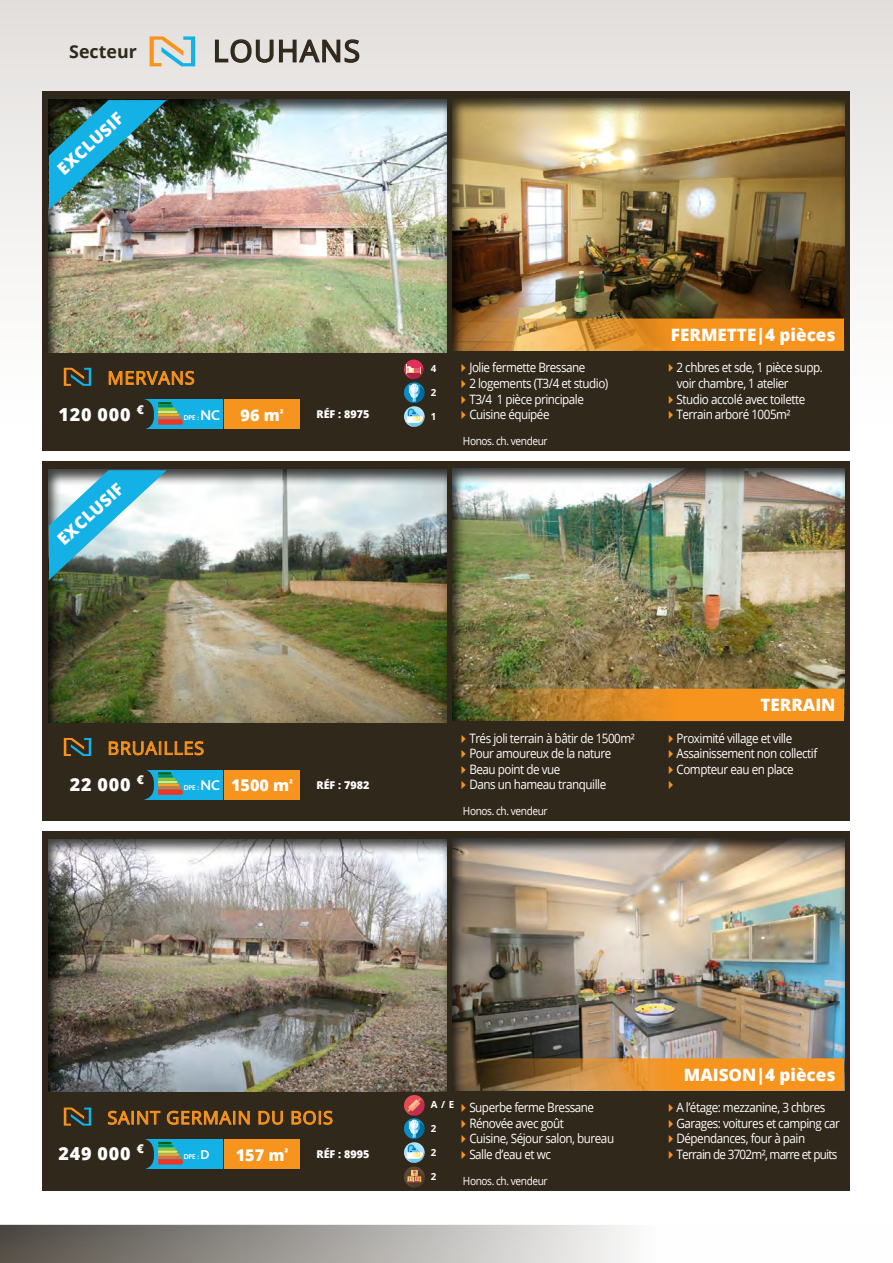
<style>
.page{position:relative;width:893px;height:1263px;background:#fff}
.page>*{position:absolute;margin:0;border:0;box-sizing:border-box;transform-origin:0 0}
.t1{font:29.85px "Open Sans";letter-spacing:.04em;color:#31281c}
.t2{font:18px "Open Sans";letter-spacing:.04em;color:#f7941e}
.t3{font:800 18px "Open Sans";letter-spacing:.04em;color:#fff}
.t4{font:700 17.85px "Open Sans";color:#31281c}
.t5{font:800 17.1px "Open Sans";color:#fff}
.t6{font:800 16.95px "Open Sans";color:#fff}
.t7{font:800 16.2px "Open Sans";color:#fff}
.t8{font:12.9px/15.6px "Open Sans";letter-spacing:-.04em;color:#fff;scale:.9 1}
.t9{font:800 12.15px "Open Sans";color:#fff}
.t10{font:11.25px "Open Sans";letter-spacing:-.04em;color:#fff;scale:.9 1}
.t11{font:800 10.8px "Open Sans";color:#fff}
.t12{font:700 9.75px "Open Sans";color:#fff}
.t13{font:700 7.35px "Bliss";color:#fff}
.s1{font-size:14.7px}
.s2{font-family:"Bliss";font-weight:700;font-size:7.35px}
.s3{font-family:"Bliss";font-weight:700;font-size:14.7px}
.s4{font-size:13.5px}
</style>
<div class="page">
<div style="left:0;top:0;width:893px;height:691px;background:linear-gradient(to bottom,#e6e3e0,#fff)"></div>
<div style="left:0;top:1223px;width:893px;height:40px;background:#000;opacity:.65"></div>
<div style="left:43px;top:92px;width:807px;height:359px;background:#31281c"></div>
<div style="left:48px;top:99px;width:399px;height:254px;background:#000;opacity:.75"></div>
<div style="left:452px;top:98px;width:393px;height:253px;background:#000;opacity:.75"></div>
<svg style="left:439px;top:319px;width:405px;height:32px"></svg>
<div style="left:224px;top:399px;width:76px;height:30px;background:#f7941e"></div>
<div style="left:142px;top:399px;width:80px;height:30px;background:#14b1e7"></div>
<svg style="left:142px;top:399px;width:41px;height:30px"></svg>
<svg style="left:404px;top:360px;width:21px;height:67px"></svg>
<svg style="left:64px;top:368px;width:27px;height:18px"></svg>
<svg style="left:108px;top:370px;width:87px;height:15px"></svg>
<img style="left:49px;top:100px;width:118px;height:110px">
<div style="left:43px;top:462px;width:807px;height:359px;background:#31281c"></div>
<div style="left:48px;top:469px;width:399px;height:254px;background:#000;opacity:.75"></div>
<div style="left:452px;top:468px;width:393px;height:254px;background:#000;opacity:.75"></div>
<svg style="left:439px;top:689px;width:405px;height:32px"></svg>
<div style="left:224px;top:770px;width:76px;height:29px;background:#f7941e"></div>
<div style="left:142px;top:770px;width:80px;height:29px;background:#14b1e7"></div>
<svg style="left:142px;top:770px;width:41px;height:30px"></svg>
<svg style="left:64px;top:738px;width:27px;height:18px"></svg>
<svg style="left:108px;top:741px;width:96px;height:15px"></svg>
<svg style="left:49px;top:470px;width:118px;height:110px"></svg>
<div style="left:43px;top:831px;width:807px;height:360px;background:#31281c"></div>
<div style="left:48px;top:839px;width:399px;height:253px;background:#000;opacity:.75"></div>
<div style="left:452px;top:838px;width:393px;height:253px;background:#000;opacity:.75"></div>
<svg style="left:439px;top:1058px;width:405px;height:33px"></svg>
<div style="left:224px;top:1139px;width:76px;height:30px;background:#f7941e"></div>
<div style="left:142px;top:1139px;width:80px;height:30px;background:#14b1e7"></div>
<svg style="left:142px;top:1139px;width:41px;height:30px"></svg>
<svg style="left:404px;top:1095px;width:21px;height:68px"></svg>
<svg style="left:404px;top:1166px;width:21px;height:21px"></svg>
<svg style="left:408px;top:1170px;width:17px;height:17px"></svg>
<svg style="left:64px;top:1107px;width:27px;height:18px"></svg>
<svg style="left:107px;top:1110px;width:143px;height:15px"></svg>
<svg style="left:258px;top:1110px;width:25px;height:15px"></svg>
<svg style="left:291px;top:1110px;width:42px;height:15px"></svg>
<svg style="left:214px;top:37px;width:146px;height:27px"></svg>
<svg style="left:150px;top:36px;width:45px;height:30px"></svg>
<h3 class="t4" style="left:69px;top:38px;width:69px">Secteur</h3>
<h1 class="t1" style="left:213px;top:30px;width:149px">LOUHANS</h1>
<h3 class="t6" style="left:51px;top:162px;width:84px;rotate:-43deg">EXCLUSIF</h3>
<h2 class="t2" style="left:107px;top:365px;width:89px">MERVANS</h2>
<p class="t9" style="left:137px;top:400px;width:9px">€</p>
<h2 class="t3" style="left:59px;top:400px;width:74px">120 000</h2>
<p class="t13" style="left:184px;top:414px;width:38px">DPE : <span class="s1">NC</span></p>
<p class="t7" style="left:241px;top:403px;width:45px">96 m<sup>²</sup></p>
<p class="t11" style="left:316px;top:406px;width:54px">RÉF : 8975</p>
<h3 class="t6" style="left:51px;top:532px;width:84px;rotate:-43deg">EXCLUSIF</h3>
<h2 class="t2" style="left:107px;top:736px;width:98px">BRUAILLES</h2>
<p class="t9" style="left:137px;top:770px;width:9px">€</p>
<h2 class="t3" style="left:70px;top:770px;width:62px">22 000</h2>
<p class="t7" style="left:184px;top:773px;width:111px"><span class="s2">DPE :</span> <span class="s3">NC</span> 1500 m<sup>²</sup></p>
<p class="t11" style="left:316px;top:776px;width:54px">RÉF : 7982</p>
<p class="t12" style="left:431px;top:362px;width:7px">4</p>
<p class="t12" style="left:431px;top:386px;width:7px">2</p>
<p class="t12" style="left:431px;top:410px;width:7px">1</p>
<h3 class="t5" style="left:671px;top:322px;width:166px">FERMETTE|4 pièces</h3>
<p class="t8" style="left:469px;top:360px;width:156px">Jolie fermette Bressane<br>2 logements (T3/4 et studio)<br>T3/4 1 pièce principale<br>Cuisine équipée</p>
<p class="t8" style="left:676px;top:360px;width:164px">2 chbres et sde, 1 pièce supp. voir chambre, 1 atelier<br>Studio accolé avec toilette<br>Terrain arboré 1005m²</p>
<p class="t10" style="left:463px;top:433px;width:96px">Honos. ch. vendeur</p>
<h3 class="t5" style="left:760px;top:692px;width:77px">TERRAIN</h3>
<p class="t8" style="left:469px;top:730px;width:185px">Trés joli terrain à bâtir de 1500m²<br>Pour amoureux de la nature<br>Beau point de vue<br>Dans un hameau tranquille</p>
<p class="t8" style="left:676px;top:730px;width:158px">Proximité village et ville<br>Assainissement non collectif<br>Compteur eau en place</p>
<p class="t10" style="left:463px;top:803px;width:96px">Honos. ch. vendeur</p>
<h2 class="t2" style="left:107px;top:1105px;width:227px">SAINT GERMAIN DU BOIS</h2>
<p class="t9" style="left:137px;top:1140px;width:9px">€</p>
<h2 class="t3" style="left:59px;top:1140px;width:74px">249 000</h2>
<p class="t13" style="left:184px;top:1153px;width:27px">DPE : <span class="s4">D</span></p>
<p class="t7" style="left:236px;top:1142px;width:54px">157 m<sup>²</sup></p>
<p class="t11" style="left:316px;top:1146px;width:54px">RÉF : 8995</p>
<p class="t12" style="left:431px;top:1097px;width:25px">A/E</p>
<p class="t12" style="left:431px;top:1121px;width:7px">2</p>
<p class="t12" style="left:431px;top:1145px;width:7px">2</p>
<p class="t12" style="left:431px;top:1169px;width:7px">2</p>
<h3 class="t5" style="left:684px;top:1061px;width:153px">MAISON|4 pièces</h3>
<p class="t8" style="left:469px;top:1099px;width:162px">Superbe ferme Bressane<br>Rénovée avec goût<br>Cuisine, Séjour salon, bureau<br>Salle d’eau et wc</p>
<p class="t8" style="left:676px;top:1099px;width:183px">A l’étage: mezzanine, 3 chbres<br>Garages: voitures et camping car<br>Dépendances, four à pain<br>Terrain de 3702m², marre et puits</p>
<p class="t10" style="left:463px;top:1173px;width:96px">Honos. ch. vendeur</p>
</div>
